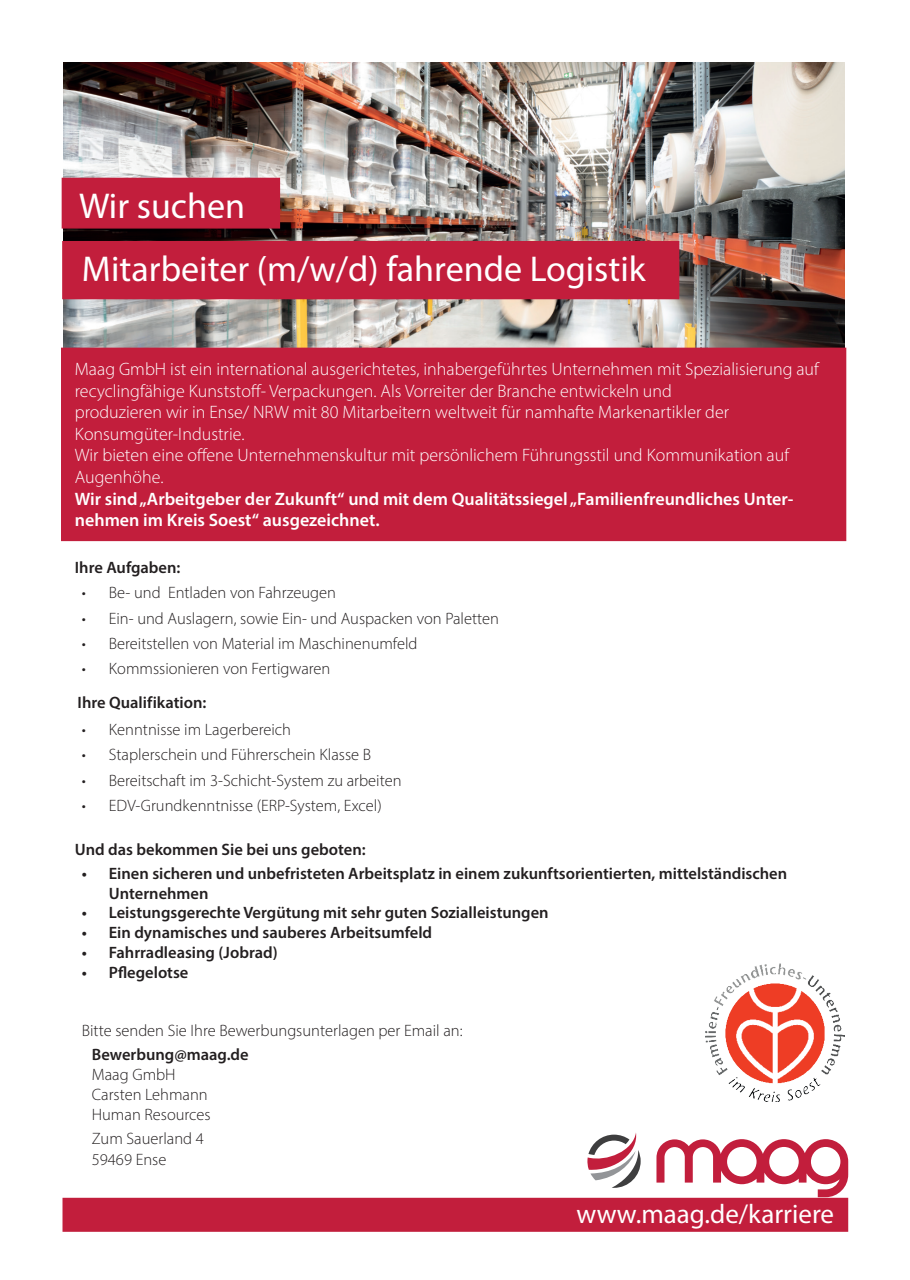
<style>
.page{position:relative;width:910px;height:1280px;background:#fff}
.page>*{position:absolute;margin:0;border:0;box-sizing:border-box;transform-origin:0 0}
.t1{font:36px/63.4px "Myriad Pro";color:#fff}
.t2{font:27px "Myriad Pro";color:#fff}
.t3{font:300 18px/21.6px "Myriad Pro";color:#fff}
.t4{font:600 18px/21.6px "Myriad Pro";color:#fff}
.t5{font:300 16.5px/19.8px "Myriad Pro";color:#231f20}
.t6{font:600 16.5px/19.8px "Myriad Pro";color:#231f20}
</style>
<div class="page">
<img style="left:63px;top:63px;width:781px;height:285px">
<div style="left:63px;top:1198px;width:785px;height:34px;background:#c21e3c;border:2px solid #c21e3c"></div>
<div style="left:61px;top:348px;width:785px;height:193px;background:#c21e3c"></div>
<div style="left:62px;top:178px;width:218px;height:51px;background:#c21e3c;border:2px solid #c21e3c"></div>
<div style="left:62px;top:241px;width:617px;height:58px;background:#c21e3c"></div>
<svg style="left:656px;top:1139px;width:192px;height:58px"></svg>
<svg style="left:587px;top:1133px;width:54px;height:55px"></svg>
<img style="left:705px;top:963px;width:140px;height:138px">
<h1 class="t1" style="left:79px;top:173px;width:568px">Wir suchen<br>Mitarbeiter (m/w/d) fahrende Logistik</h1>
<p class="t3" style="left:75px;top:358px;width:746px">Maag GmbH ist ein international ausgerichtetes, inhabergeführtes Unternehmen mit Spezialisierung auf recyclingfähige Kunststoff- Verpackungen. Als Vorreiter der Branche entwickeln und<br>produzieren wir in Ense/ NRW mit 80 Mitarbeitern weltweit für namhafte Markenartikler der Konsumgüter-Industrie.<br>Wir bieten eine offene Unternehmenskultur mit persönlichem Führungsstil und Kommunikation auf Augenhöhe.</p>
<p class="t4" style="left:75px;top:487px;width:720px">Wir sind „Arbeitgeber der Zukunft“ und mit dem Qualitätssiegel „Familienfreundliches Unter&shy;nehmen im Kreis Soest“ ausgezeichnet.</p>
<p class="t6" style="left:75px;top:557px;width:107px">Ihre Aufgaben:</p>
<p class="t5" style="left:82px;top:583px;width:256px">• Be- und Entladen von Fahrzeugen</p>
<p class="t5" style="left:82px;top:608px;width:419px">• Ein- und Auslagern, sowie Ein- und Auspacken von Paletten</p>
<p class="t5" style="left:82px;top:633px;width:337px">• Bereitstellen von Material im Maschinenumfeld</p>
<p class="t5" style="left:82px;top:659px;width:250px">• Kommssionieren von Fertigwaren</p>
<p class="t6" style="left:78px;top:693px;width:130px">Ihre Qualifikation:</p>
<p class="t5" style="left:82px;top:720px;width:211px">• Kenntnisse im Lagerbereich</p>
<p class="t5" style="left:82px;top:745px;width:291px">• Staplerschein und Führerschein Klasse B</p>
<p class="t5" style="left:82px;top:770px;width:321px">• Bereitschaft im 3-Schicht-System zu arbeiten</p>
<p class="t5" style="left:82px;top:795px;width:301px">• EDV-Grundkenntnisse (ERP-System, Excel)</p>
<p class="t6" style="left:75px;top:839px;width:292px">Und das bekommen Sie bei uns geboten:</p>
<p class="t6" style="left:109px;top:863px;width:680px;text-indent:-27px">• Einen sicheren und unbefristeten Arbeitsplatz in einem zukunftsorientierten, mittelständischen<br>Unternehmen</p>
<p class="t6" style="left:82px;top:902px;width:468px">• Leistungsgerechte Vergütung mit sehr guten Sozialleistungen</p>
<p class="t6" style="left:82px;top:922px;width:352px">• Ein dynamisches und sauberes Arbeitsumfeld</p>
<p class="t6" style="left:82px;top:942px;width:197px">• Fahrradleasing (Jobrad)</p>
<p class="t6" style="left:82px;top:962px;width:108px">• Pflegelotse</p>
<p class="t5" style="left:82px;top:1021px;width:382px">Bitte senden Sie Ihre Bewerbungsunterlagen per Email an:</p>
<p class="t6" style="left:92px;top:1044px;width:158px">Bewerbung@maag.de</p>
<p class="t5" style="left:92px;top:1064px;width:120px">Maag GmbH<br>Carsten Lehmann<br>Human Resources</p>
<p class="t5" style="left:92px;top:1127px;width:114px;line-height:21.6px">Zum Sauerland 4<br>59469 Ense</p>
<h2 class="t2" style="left:576px;top:1197px;width:259px">www.maag.de/karriere</h2>
</div>
